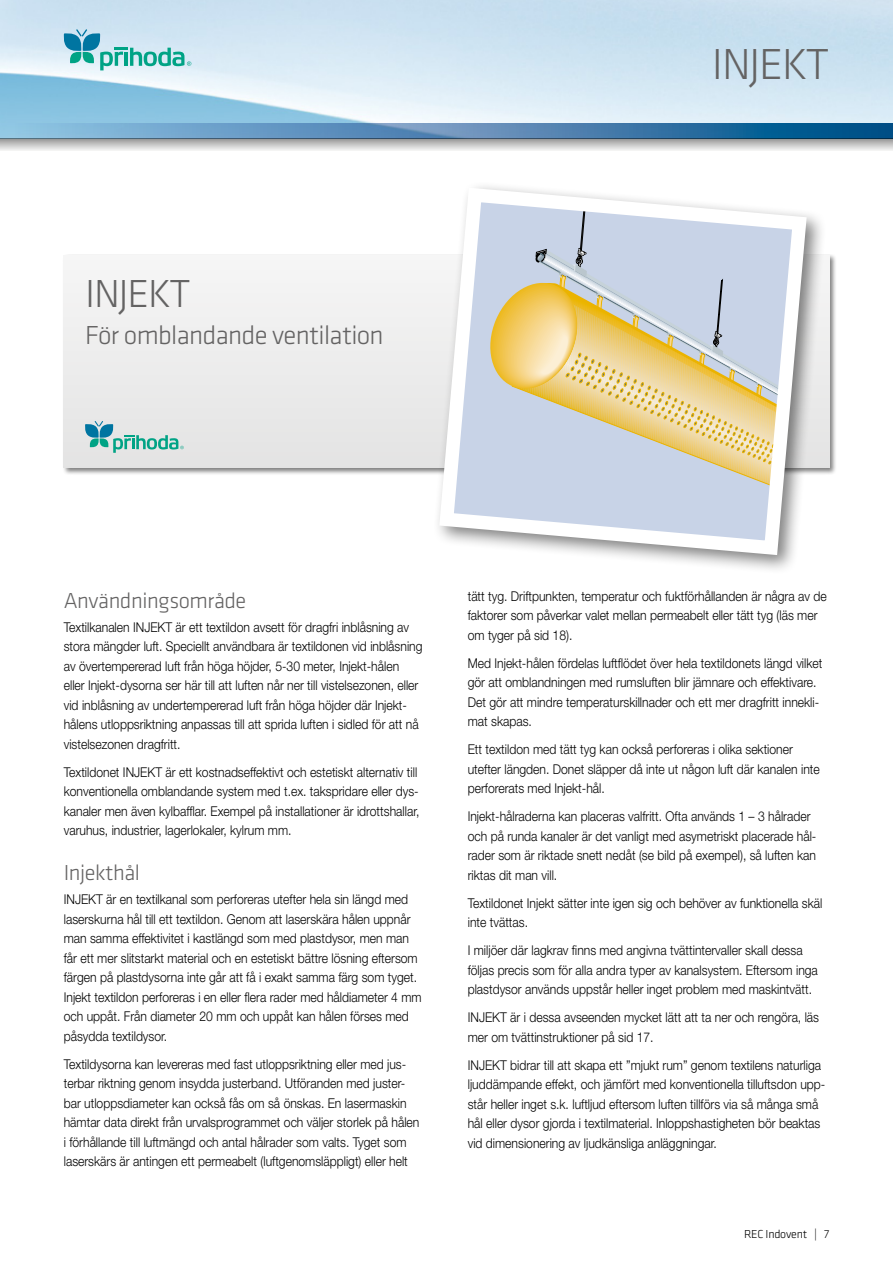
<style>
.page{position:relative;width:893px;height:1263px;background:#fff}
.page>*{position:absolute;margin:0;border:0;box-sizing:border-box;transform-origin:0 0}
.t1{font:300 45px "Klavika";letter-spacing:-.025em;color:#646363}
.t2{font:300 40.5px "Klavika";letter-spacing:-.025em;color:#646363}
.t3{font:300 27px "Klavika";letter-spacing:-.025em;color:#646363}
.t4{font:300 22.5px "Klavika";letter-spacing:-.02em;color:#646363}
.t5{font:300 13.5px/19.5px "Helvetica Neue LT Std";color:#000;scale:.9 1}
.t6{font:300 12px "Klavika";letter-spacing:-.02em;color:#000}
</style>
<div class="page">
<svg style="left:0;top:123px;width:893px;height:15px;background:#5089b6"></svg>
<svg style="left:0;top:138px;width:893px;height:13px;background:#bcbfc0"></svg>
<svg style="left:64px;top:29px;width:127px;height:41px;background:#99d0d7"></svg>
<div style="left:62px;top:254px;width:775px;height:221px;background:#000;opacity:.5"></div>
<div style="left:64px;top:255px;width:765px;height:213px;background:#ededed"></div>
<div style="left:432px;top:181px;width:395px;height:394px;background:#000;opacity:.5"></div>
<svg style="left:432px;top:181px;width:382px;height:381px"></svg>
<svg style="left:85px;top:421px;width:99px;height:32px"></svg>
<h2 class="t2" style="left:85px;top:271px;width:107px">INJEKT</h2>
<h3 class="t3" style="left:85px;top:321px;width:300px">För omblandande ventilation</h3>
<h1 class="t1" style="left:712px;top:39px;width:119px">INJEKT</h1>
<h3 class="t4" style="left:64px;top:588px;width:184px">Användningsområde</h3>
<p class="t5" style="left:64px;top:617px;width:400px">Textilkanalen INJEKT är ett textildon avsett för dragfri inblåsning av stora mängder luft. Speciellt användbara är textildonen vid inblåsning av övertempererad luft från höga höjder, 5-30 meter, Injekt-hålen eller Injekt-dysorna ser här till att luften når ner till vistelsezonen, eller vid inblåsning av undertempererad luft från höga höjder där Injekt&shy;hålens utloppsriktning anpassas till att sprida luften i sidled för att nå vistelsezonen dragfritt.</p>
<p class="t5" style="left:64px;top:762px;width:397px">Textildonet INJEKT är ett kostnadseffektivt och estetiskt alternativ till konventionella omblandande system med t.ex. takspridare eller dys&shy;kanaler men även kylbafflar. Exempel på installationer är idrottshallar, varuhus, industrier, lagerlokaler, kylrum mm.</p>
<h3 class="t4" style="left:64px;top:860px;width:78px">Injekthål</h3>
<p class="t5" style="left:64px;top:889px;width:399px">INJEKT är en textilkanal som perforeras utefter hela sin längd med laserskurna hål till ett textildon. Genom att laserskära hålen uppnår man samma effektivitet i kastlängd som med plastdysor, men man får ett mer slitstarkt material och en estetiskt bättre lösning eftersom färgen på plastdysorna inte går att få i exakt samma färg som tyget.<br>Injekt textildon perforeras i en eller flera rader med håldiameter 4 mm och uppåt. Från diameter 20 mm och uppåt kan hålen förses med påsydda textildysor.</p>
<p class="t5" style="left:64px;top:1054px;width:397px">Textildysorna kan levereras med fast utloppsriktning eller med jus&shy;terbar riktning genom insydda justerband. Utföranden med juster&shy;bar utloppsdiameter kan också fås om så önskas. En lasermaskin hämtar data direkt från urvalsprogrammet och väljer storlek på hålen i förhållande till luftmängd och antal hålrader som valts. Tyget som laserskärs är antingen ett permeabelt (luftgenomsläppligt) eller helt</p>
<p class="t5" style="left:468px;top:586px;width:400px">tätt tyg. Driftpunkten, temperatur och fuktförhållanden är några av de faktorer som påverkar valet mellan permeabelt eller tätt tyg (läs mer om tyger på sid 18).</p>
<p class="t5" style="left:468px;top:653px;width:396px">Med Injekt-hålen fördelas luftflödet över hela textildonets längd vilket gör att omblandningen med rumsluften blir jämnare och effektivare.<br>Det gör att mindre temperaturskillnader och ett mer dragfritt innekli&shy;mat skapas.</p>
<p class="t5" style="left:468px;top:739px;width:393px">Ett textildon med tätt tyg kan också perforeras i olika sektioner utefter längden. Donet släpper då inte ut någon luft där kanalen inte perforerats med Injekt-hål.</p>
<p class="t5" style="left:468px;top:806px;width:389px">Injekt-hålraderna kan placeras valfritt. Ofta används 1 – 3 hålrader och på runda kanaler är det vanligt med asymetriskt placerade hål&shy;rader som är riktade snett nedåt (se bild på exempel), så luften kan riktas dit man vill.</p>
<p class="t5" style="left:468px;top:893px;width:396px">Textildonet Injekt sätter inte igen sig och behöver av funktionella skäl inte tvättas.</p>
<p class="t5" style="left:468px;top:940px;width:391px">I miljöer där lagkrav finns med angivna tvättintervaller skall dessa följas precis som för alla andra typer av kanalsystem. Eftersom inga plastdysor används uppstår heller inget problem med maskintvätt.</p>
<p class="t5" style="left:468px;top:1007px;width:392px">INJEKT är i dessa avseenden mycket lätt att ta ner och rengöra, läs mer om tvättinstruktioner på sid 17.</p>
<p class="t5" style="left:468px;top:1055px;width:399px">INJEKT bidrar till att skapa ett ”mjukt rum” genom textilens naturliga ljuddämpande effekt, och jämfört med konventionella tilluftsdon upp&shy;står heller inget s.k. luftljud eftersom luften tillförs via så många små hål eller dysor gjorda i textilmaterial. Inloppshastigheten bör beaktas vid dimensionering av ljudkänsliga anläggningar.</p>
<p class="t6" style="left:744px;top:1228px;width:87px">REC Indovent | 7</p>
</div>
